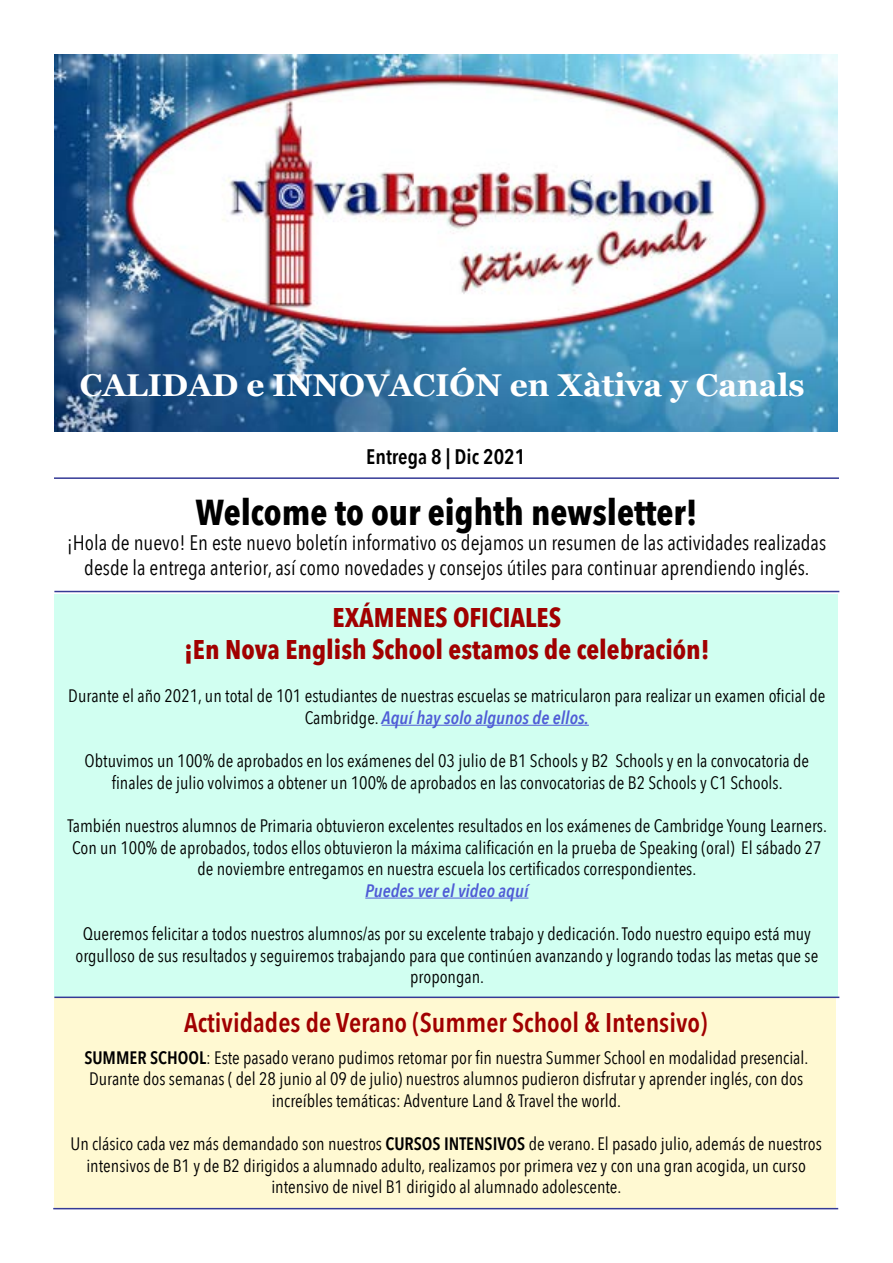
<style>
.page{position:relative;width:893px;height:1263px;background:#fff}
.page>*{position:absolute;margin:0;border:0;box-sizing:border-box;transform-origin:0 0}
.t1{font:700 36px "Avenir Next Condensed";color:#000}
.t2{font:700 31.5px "Georgia";color:#fff}
.t3{font:700 27px/32.4px "Avenir Next Condensed";color:#a10000;text-align:center}
.t4{font:600 27px "Avenir Next Condensed";color:#a10000}
.t5{font:21px/25.2px "Avenir Next Condensed";color:#000;text-align:center}
.t6{font:600 21px "Avenir Next Condensed";color:#000}
.t7{font:18px/21.6px "Avenir Next Condensed";color:#000;text-align:center}
.t8{font:italic 600 18px "Avenir Next Condensed";color:#4f5cd6}
.s1{font-weight:600;font-style:italic;color:#4f5cd6}
.s2{font-weight:600}
</style>
<div class="page">
<div style="left:54px;top:594px;width:783px;height:402px;background:#d1fff1"></div>
<img style="left:54px;top:54px;width:783px;height:377px">
<div style="left:54px;top:997px;width:782px;height:212px;background:#fff9d2"></div>
<hr style="left:382px;top:725px;width:207px;height:1px;background:#4f5cd6">
<hr style="left:365px;top:898px;width:163px;height:1px;background:#4f5cd6">
<hr style="left:54px;top:477px;width:785px;height:2px;background:#343a96">
<hr style="left:54px;top:591px;width:785px;height:1px;background:#343a96">
<hr style="left:54px;top:996px;width:785px;height:2px;background:#343a96">
<hr style="left:53px;top:1208px;width:785px;height:1px;background:#343a96">
<h2 class="t2" style="left:80px;top:362px;width:726px">CALIDAD e INNOVACIÓN en Xàtiva y Canals</h2>
<p class="t6" style="left:366px;top:439px;width:161px">Entrega 8 | Dic 2021</p>
<h1 class="t1" style="left:195px;top:490px;width:504px">Welcome to our eighth newsletter!</h1>
<p class="t5" style="left:67px;top:529px;width:761px">¡Hola de nuevo! En este nuevo boletín informativo os dejamos un resumen de las actividades realizadas desde la entrega anterior, así como novedades y consejos útiles para continuar aprendiendo inglés.</p>
<h3 class="t3" style="left:184px;top:601px;width:527px">EXÁMENES OFICIALES<br>¡En Nova English School estamos de celebración!</h3>
<p class="t7" style="left:68px;top:684px;width:759px">Durante el año 2021, un total de 101 estudiantes de nuestras escuelas se matricularon para realizar un examen oficial de<br>Cambridge. <span class="s1">Aquí hay solo algunos de ellos.</span></p>
<p class="t7" style="left:85px;top:749px;width:726px">Obtuvimos un 100% de aprobados en los exámenes del 03 julio de B1 Schools y B2 Schools y en la convocatoria de finales de julio volvimos a obtener un 100% de aprobados en las convocatorias de B2 Schools y C1 Schools.</p>
<p class="t7" style="left:67px;top:814px;width:761px">También nuestros alumnos de Primaria obtuvieron excelentes resultados en los exámenes de Cambridge Young Learners.<br>Con un 100% de aprobados, todos ellos obtuvieron la máxima calificación en la prueba de Speaking (oral) El sábado 27 de noviembre entregamos en nuestra escuela los certificados correspondientes.</p>
<p class="t8" style="left:365px;top:879px;width:165px">Puedes ver el video aquí</p>
<p class="t7" style="left:76px;top:922px;width:744px">Queremos felicitar a todos nuestros alumnos/as por su excelente trabajo y dedicación. Todo nuestro equipo está muy orgulloso de sus resultados y seguiremos trabajando para que continúen avanzando y logrando todas las metas que se propongan.</p>
<h3 class="t4" style="left:184px;top:999px;width:525px">Actividades de Verano (Summer School &amp; Intensivo)</h3>
<p class="t7" style="left:84px;top:1046px;width:726px"><span class="s2">SUMMER SCHOOL</span>: Este pasado verano pudimos retomar por fin nuestra Summer School en modalidad presencial.<br>Durante dos semanas ( del 28 junio al 09 de julio) nuestros alumnos pudieron disfrutar y aprender inglés, con dos increíbles temáticas: Adventure Land &amp; Travel the world.</p>
<p class="t7" style="left:70px;top:1132px;width:753px">Un clásico cada vez más demandado son nuestros <span class="s2">CURSOS INTENSIVOS</span> de verano. El pasado julio, además de nuestros intensivos de B1 y de B2 dirigidos a alumnado adulto, realizamos por primera vez y con una gran acogida, un curso intensivo de nivel B1 dirigido al alumnado adolescente.</p>
</div>
